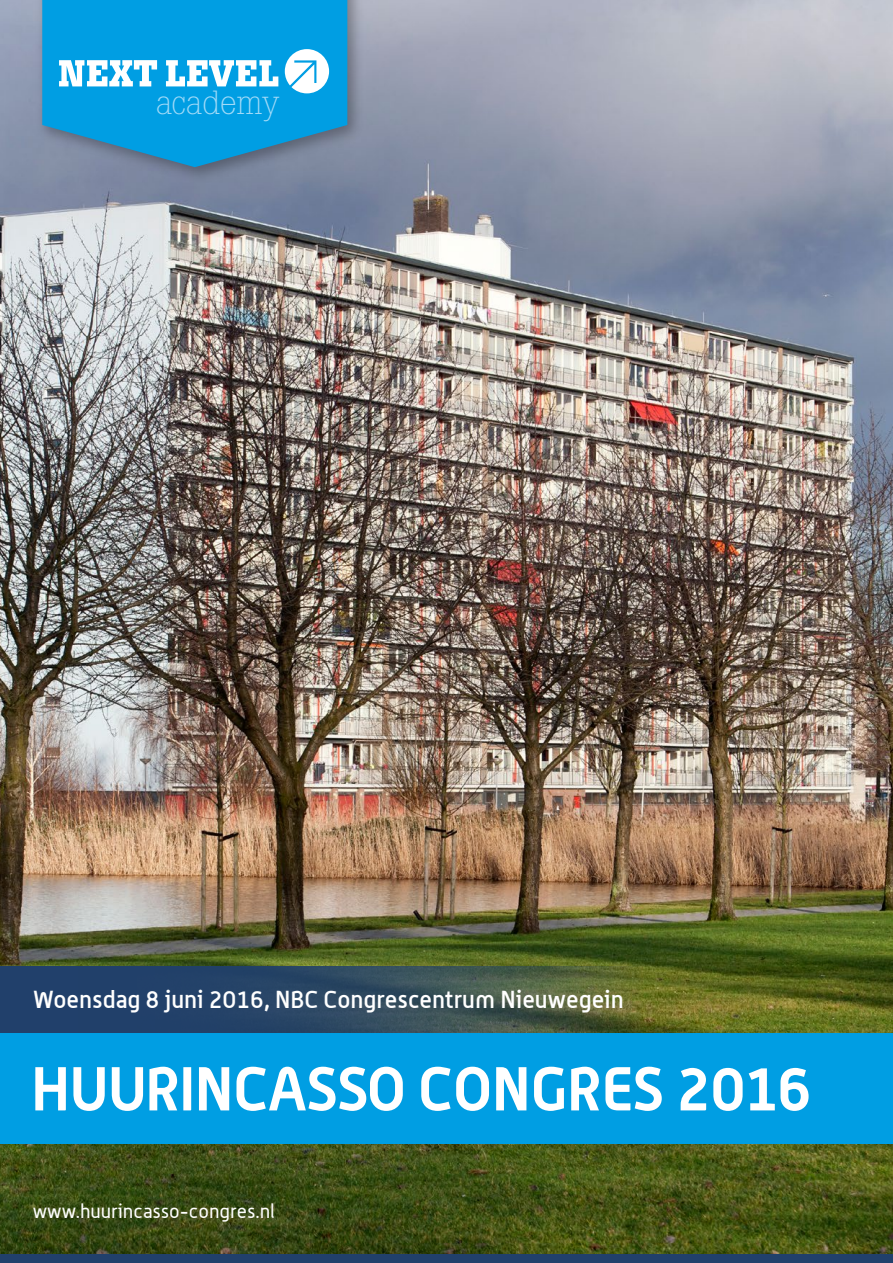
<style>
.page{position:relative;width:893px;height:1263px;background:#fff}
.page>*{position:absolute;margin:0;border:0;box-sizing:border-box;transform-origin:0 0}
.t1{font:700 60.75px "Alwyn";letter-spacing:-.01em;color:#fff}
.t2{font:300 33.15px "Boton";letter-spacing:-.01em;color:#a1daf8}
.t3{font:500 24px "Alwyn";color:#fff}
.t4{font:19.5px "Alwyn";color:#fff}
</style>
<div class="page">
<img style="left:0;top:0;width:893px;height:1254px">
<svg style="left:0;top:966px;width:643px;height:67px;background:#344c5a"></svg>
<div style="left:0;top:1254px;width:893px;height:9px;background:#21406b"></div>
<img style="left:32px;top:0;width:336px;height:188px">
<svg style="left:42px;top:0;width:305px;height:167px;background:#1299d7"></svg>
<svg style="left:285px;top:49px;width:44px;height:44px"></svg>
<svg style="left:59px;top:60px;width:98px;height:26px"></svg>
<svg style="left:166px;top:60px;width:112px;height:26px"></svg>
<div style="left:0;top:1033px;width:893px;height:111px;background:#009ee3"></div>
<h2 class="t2" style="left:156px;top:83px;width:125px">academy</h2>
<p class="t3" style="left:33px;top:985px;width:592px">Woensdag 8 juni 2016, NBC Congrescentrum Nieuwegein</p>
<h1 class="t1" style="left:31px;top:1051px;width:783px">HUURINCASSO CONGRES 2016</h1>
<p class="t4" style="left:33px;top:1199px;width:244px">www.huurincasso-congres.nl</p>
</div>
